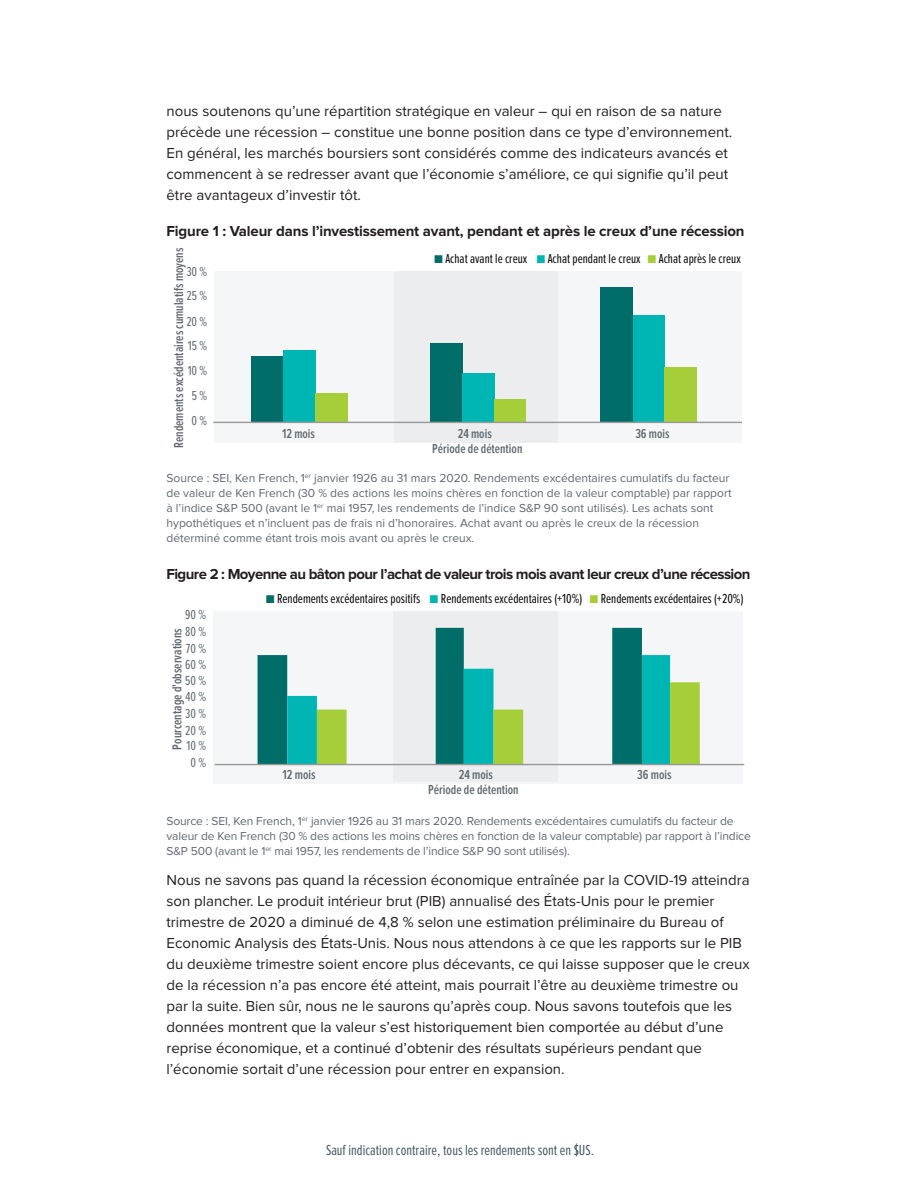
<style>
.page{position:relative;width:918px;height:1188px;background:#fff}
.page>*{position:absolute;margin:0;border:0;box-sizing:border-box;transform-origin:0 0}
.Body_Copy__10pt__R{font:15px/21px "Proxima Nova";color:#231f20}
.Exhibit{font:700 15px "Proxima Nova";letter-spacing:-.04em;color:#231f20}
.Exhibit-2{font:700 15px "Proxima Nova";letter-spacing:-.01em;color:#231f20}
.t1{font:15px "Proxima Nova Ex Cn";color:#465a64}
.t2{font:13.5px "Proxima Nova Ex Cn";color:#050504}
.t3{font:600 13.5px "Proxima Nova Ex Cn";color:#5f696f}
.t4{font:13.5px "Proxima Nova Ex Cn";color:#5f696f}
.Footnote{font:12px/15px "Proxima Nova";color:#5f696f}
.s1{color:#006d68}
.s2{color:#00b6b5}
.s3{color:#a6ce39}
</style>
<div class="page">
<div style="left:215px;top:271px;width:527px;height:172px;background:#f5f6f7"></div>
<div style="left:394px;top:271px;width:164px;height:172px;background:#ebedef"></div>
<div style="left:601px;top:288px;width:32px;height:135px;background:#006d68"></div>
<div style="left:431px;top:343px;width:32px;height:80px;background:#006d68"></div>
<div style="left:252px;top:356px;width:31px;height:67px;background:#006d68"></div>
<div style="left:633px;top:315px;width:31px;height:108px;background:#00b6b5"></div>
<div style="left:463px;top:373px;width:32px;height:50px;background:#00b6b5"></div>
<div style="left:283px;top:350px;width:32px;height:73px;background:#00b6b5"></div>
<div style="left:664px;top:367px;width:32px;height:56px;background:#a6ce39"></div>
<div style="left:495px;top:399px;width:31px;height:24px;background:#a6ce39"></div>
<div style="left:315px;top:393px;width:32px;height:30px;background:#a6ce39"></div>
<hr style="left:213px;top:422px;width:529px;height:1px;background:#999998">
<div style="left:213px;top:611px;width:530px;height:173px;background:#f5f6f7"></div>
<div style="left:394px;top:611px;width:164px;height:171px;background:#ebedef"></div>
<svg style="left:258px;top:628px;width:384px;height:136px"></svg>
<svg style="left:287px;top:655px;width:413px;height:109px"></svg>
<hr style="left:215px;top:764px;width:529px;height:1px;background:#999998">
<p class="Body_Copy__10pt__R" style="left:166px;top:101px;width:567px">nous soutenons qu’une répartition stratégique en valeur – qui en raison de sa nature précède une récession – constitue une bonne position dans ce type d’environnement.<br>En général, les marchés boursiers sont considérés comme des indicateurs avancés et commencent à se redresser avant que l’économie s’améliore, ce qui signifie qu’il peut être avantageux d’investir tôt.</p>
<p class="Exhibit-2" style="left:166px;top:224px;width:580px">Figure 1 : Valeur dans l’investissement avant, pendant et après le creux d’une récession</p>
<p class="t3" style="left:171px;top:448px;width:202px;rotate:-90deg">Rendements excédentaires cumulatifs moyens</p>
<p class="t2" style="left:434px;top:251px;width:308px"><span class="s1">■</span> Achat avant le creux <span class="s2">■</span> Achat pendant le creux <span class="s3">■</span> Achat après le creux</p>
<p class="t4" style="left:186px;top:264px;width:22px">30 %</p>
<p class="t4" style="left:187px;top:288px;width:22px">25 %</p>
<p class="t4" style="left:186px;top:314px;width:22px">20 %</p>
<p class="t4" style="left:188px;top:338px;width:21px">15 %</p>
<p class="t4" style="left:188px;top:363px;width:21px">10 %</p>
<p class="t4" style="left:192px;top:388px;width:17px">5 %</p>
<p class="t4" style="left:192px;top:413px;width:17px">0 %</p>
<p class="t3" style="left:282px;top:426px;width:34px">12 mois</p>
<p class="t3" style="left:458px;top:426px;width:36px">24 mois</p>
<p class="t3" style="left:635px;top:426px;width:36px">36 mois</p>
<p class="t3" style="left:432px;top:441px;width:92px">Période de détention</p>
<p class="Footnote" style="left:166px;top:471px;width:567px">Source : SEI, Ken French, 1<sup>er</sup> janvier 1926 au 31 mars 2020. Rendements excédentaires cumulatifs du facteur de valeur de Ken French (30 % des actions les moins chères en fonction de la valeur comptable) par rapport à l’indice S&amp;P 500 (avant le 1<sup>er</sup> mai 1957, les rendements de l’indice S&amp;P 90 sont utilisés). Les achats sont hypothétiques et n’incluent pas de frais ni d’honoraires. Achat avant ou après le creux de la récession déterminé comme étant trois mois avant ou après le creux.</p>
<p class="Exhibit" style="left:166px;top:567px;width:585px">Figure 2 : Moyenne au bâton pour l’achat de valeur trois mois avant leur creux d’une récession</p>
<p class="t4" style="left:185px;top:607px;width:22px">90 %</p>
<p class="t4" style="left:185px;top:624px;width:22px">80 %</p>
<p class="t3" style="left:170px;top:750px;width:123px;rotate:-90deg">Pourcentage d'observations</p>
<p class="t4" style="left:186px;top:641px;width:22px">70 %</p>
<p class="t4" style="left:185px;top:657px;width:22px">60 %</p>
<p class="t4" style="left:185px;top:674px;width:22px">50 %</p>
<p class="t4" style="left:185px;top:689px;width:22px">40 %</p>
<p class="t4" style="left:185px;top:706px;width:22px">30 %</p>
<p class="t4" style="left:185px;top:723px;width:22px">20 %</p>
<p class="t4" style="left:186px;top:738px;width:21px">10 %</p>
<p class="t4" style="left:190px;top:755px;width:17px">0 %</p>
<p class="t2" style="left:266px;top:591px;width:479px"><span class="s1">■</span> Rendements excédentaires positifs <span class="s2">■</span> Rendements excédentaires (+10%) <span class="s3">■</span> Rendements excédentaires (+20%)</p>
<p class="t3" style="left:282px;top:767px;width:35px">12 mois</p>
<p class="t3" style="left:459px;top:767px;width:36px">24 mois</p>
<p class="t3" style="left:637px;top:767px;width:36px">36 mois</p>
<p class="t3" style="left:428px;top:782px;width:92px">Période de détention</p>
<p class="Footnote" style="left:166px;top:814px;width:586px">Source : SEI, Ken French, 1<sup>er</sup> janvier 1926 au 31 mars 2020. Rendements excédentaires cumulatifs du facteur de valeur de Ken French (30 % des actions les moins chères en fonction de la valeur comptable) par rapport à l’indice<br>S&amp;P 500 (avant le 1<sup>er</sup> mai 1957, les rendements de l’indice S&amp;P 90 sont utilisés).</p>
<p class="Body_Copy__10pt__R" style="left:166px;top:870px;width:585px">Nous ne savons pas quand la récession économique entraînée par la COVID-19 atteindra son plancher. Le produit intérieur brut (PIB) annualisé des États-Unis pour le premier trimestre de 2020 a diminué de 4,8 % selon une estimation préliminaire du Bureau of Economic Analysis des États-Unis. Nous nous attendons à ce que les rapports sur le PIB du deuxième trimestre soient encore plus décevants, ce qui laisse supposer que le creux de la récession n’a pas encore été atteint, mais pourrait l’être au deuxième trimestre ou par la suite. Bien sûr, nous ne le saurons qu’après coup. Nous savons toutefois que les données montrent que la valeur s’est historiquement bien comportée au début d’une reprise économique, et a continué d’obtenir des résultats supérieurs pendant que l’économie sortait d’une récession pour entrer en expansion.</p>
<p class="t1" style="left:326px;top:1142px;width:270px">Sauf indication contraire, tous les rendements sont en $US.</p>
</div>
